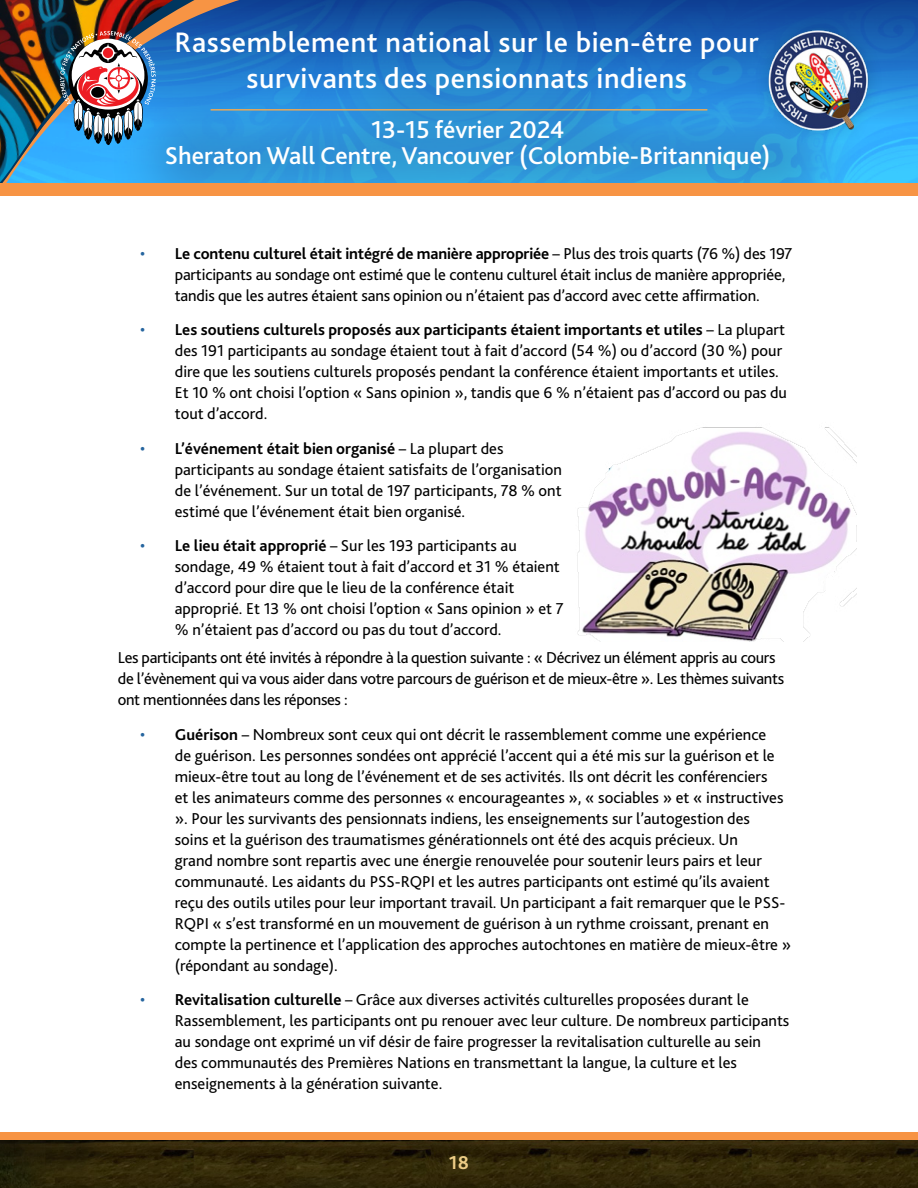
<style>
.page{position:relative;width:918px;height:1188px;background:#fff}
.page>*{position:absolute;margin:0;border:0;box-sizing:border-box;transform-origin:0 0}
.t1{font:500 29.55px/35.4px "Bliss 2";letter-spacing:.02em;color:#fff;text-align:center}
.t2{font:500 25.5px/25.5px "Bliss 2";color:#fff;text-align:center}
.t3{font:700 19.5px "Bliss 2";color:#edcc86}
.t4{font:16.5px/21px "Bliss 2";color:#000}
.t5{font:16.5px/21px "Bliss 2";letter-spacing:-.02em;color:#000}
.s1{color:#26659f}
.s2{font-weight:700}
</style>
<div class="page">
<svg style="left:445px;top:0;width:473px;height:183px;background:#1a65b5"></svg>
<div style="left:109px;top:42px;width:757px;height:205px;background:#26659f;opacity:.46"></div>
<hr style="left:211px;top:109px;width:496px;height:2px;background:#eaa858">
<svg style="left:0;top:0;width:445px;height:183px;background:#3279b2"></svg>
<img style="left:0;top:1140px;width:918px;height:48px">
<img style="left:60px;top:31px;width:96px;height:114px">
<div style="left:753px;top:15px;width:131px;height:131px;background:#003b4e;opacity:.23"></div>
<img style="left:766px;top:28px;width:106px;height:106px">
<div style="left:0;top:184px;width:918px;height:939px;background:#fff"></div>
<div style="left:0;top:1132px;width:918px;height:8px;background:#f79444"></div>
<div style="left:0;top:183px;width:918px;height:12px;background:#f79444"></div>
<img style="left:577px;top:427px;width:279px;height:215px">
<h1 class="t1" style="left:175px;top:24px;width:586px">Rassemblement national sur le bien-être pour survivants des pensionnats indiens</h1>
<h2 class="t2" style="left:165px;top:117px;width:607px">13-15 février 2024<br>Sheraton Wall Centre, Vancouver (Colombie-Britannique)</h2>
<p class="t4" style="left:175px;top:243px;width:619px;text-indent:-35px"><span class="s1">•</span> <span class="s2">Le contenu culturel était intégré de manière appropriée</span> – Plus des trois quarts (76 %) des 197 participants au sondage ont estimé que le contenu culturel était inclus de manière appropriée, tandis que les autres étaient sans opinion ou n’étaient pas d’accord avec cette affirmation.</p>
<p class="t4" style="left:175px;top:319px;width:614px;text-indent:-35px"><span class="s1">•</span> <span class="s2">Les soutiens culturels proposés aux participants étaient importants et utiles</span> – La plupart des 191 participants au sondage étaient tout à fait d’accord (54 %) ou d’accord (30 %) pour dire que les soutiens culturels proposés pendant la conférence étaient importants et utiles.<br>Et 10 % ont choisi l’option « Sans opinion », tandis que 6 % n’étaient pas d’accord ou pas du tout d’accord.</p>
<p class="t4" style="left:175px;top:438px;width:389px;text-indent:-35px"><span class="s1">•</span> <span class="s2">L’événement était bien organisé</span> – La plupart des participants au sondage étaient satisfaits de l’organisation de l’événement. Sur un total de 197 participants, 78 % ont estimé que l’événement était bien organisé.</p>
<p class="t4" style="left:175px;top:535px;width:390px;text-indent:-35px"><span class="s1">•</span> <span class="s2">Le lieu était approprié</span> – Sur les 193 participants au sondage, 49 % étaient tout à fait d’accord et 31 % étaient d’accord pour dire que le lieu de la conférence était approprié. Et 13 % ont choisi l’option « Sans opinion » et 7 % n’étaient pas d’accord ou pas du tout d’accord.</p>
<p class="t5" style="left:118px;top:647px;width:668px">Les participants ont été invités à répondre à la question suivante : « Décrivez un élément appris au cours de l’évènement qui va vous aider dans votre parcours de guérison et de mieux-être ». Les thèmes suivants ont mentionnées dans les réponses :</p>
<p class="t4" style="left:175px;top:723px;width:618px;text-indent:-35px"><span class="s1">•</span> <span class="s2">Guérison</span> – Nombreux sont ceux qui ont décrit le rassemblement comme une expérience<br>de guérison. Les personnes sondées ont apprécié l’accent qui a été mis sur la guérison et le mieux-être tout au long de l’événement et de ses activités. Ils ont décrit les conférenciers<br>et les animateurs comme des personnes « encourageantes », « sociables » et « instructives ». Pour les survivants des pensionnats indiens, les enseignements sur l’autogestion des<br>soins et la guérison des traumatismes générationnels ont été des acquis précieux. Un<br>grand nombre sont repartis avec une énergie renouvelée pour soutenir leurs pairs et leur communauté. Les aidants du PSS-RQPI et les autres participants ont estimé qu’ils avaient reçu des outils utiles pour leur important travail. Un participant a fait remarquer que le PSS-RQPI « s’est transformé en un mouvement de guérison à un rythme croissant, prenant en compte la pertinence et l’application des approches autochtones en matière de mieux-être » (répondant au sondage).</p>
<p class="t4" style="left:175px;top:989px;width:616px;text-indent:-35px"><span class="s1">•</span> <span class="s2">Revitalisation culturelle</span> – Grâce aux diverses activités culturelles proposées durant le Rassemblement, les participants ont pu renouer avec leur culture. De nombreux participants au sondage ont exprimé un vif désir de faire progresser la revitalisation culturelle au sein<br>des communautés des Premières Nations en transmettant la langue, la culture et les enseignements à la génération suivante.</p>
<p class="t3" style="left:449px;top:1150px;width:22px">18</p>
</div>
